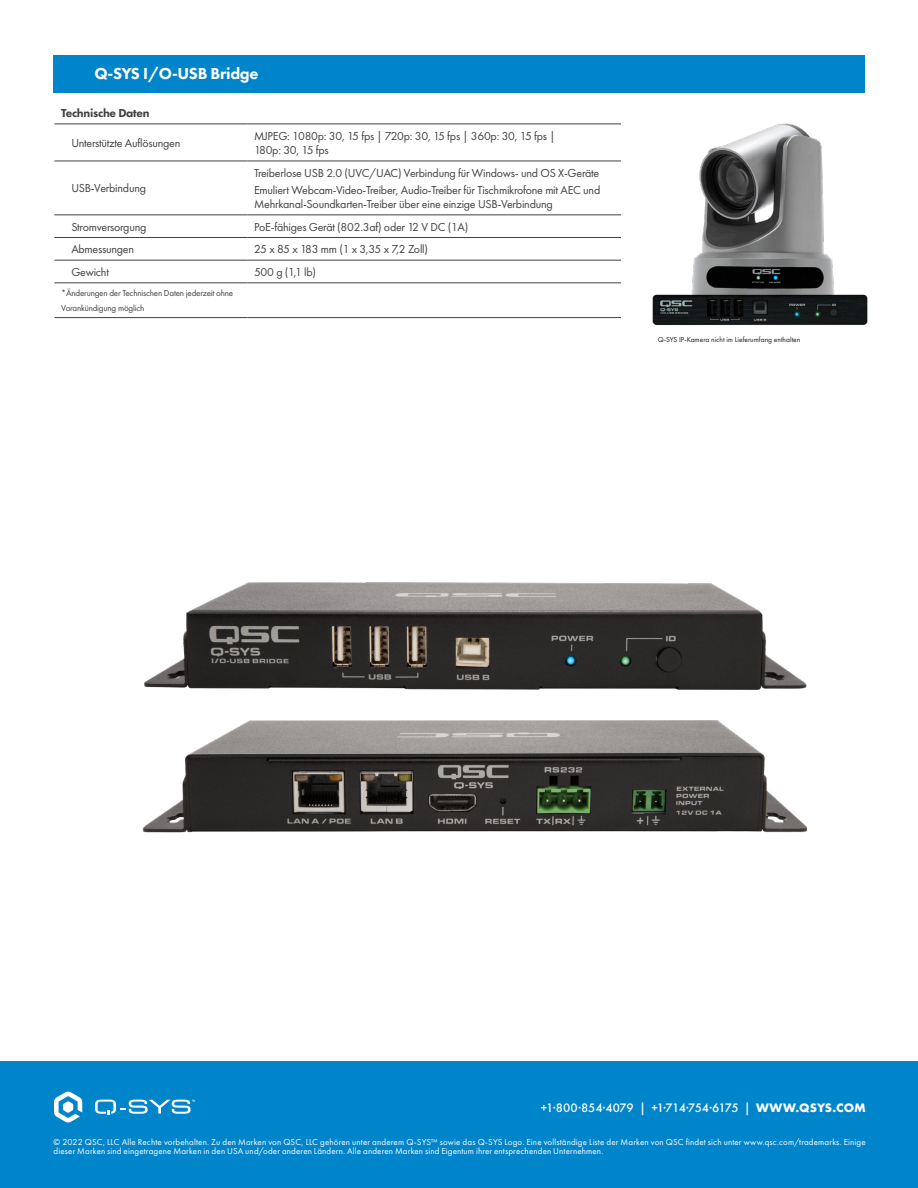
<style>
.page{position:relative;width:918px;height:1188px;background:#fff}
.page>*{position:absolute;margin:0;border:0;box-sizing:border-box;transform-origin:0 0}
.Bullet_Title{font:800 16.5px "Futura PT";letter-spacing:-.02em;color:#fff}
.t1{font:500 12.75px "Futura PT";letter-spacing:-.02em;color:#fff}
.table_specs{font:12px/14.4px "Futura PT";letter-spacing:-.02em;color:#414141}
.table_specs_bold{font:12px/14.4px "Futura PT";letter-spacing:-.02em;color:#414141}
.table_specs-2{font:12px "Futura PT";letter-spacing:-.04em;color:#414141}
.t2{font:800 12px "Futura PT";letter-spacing:-.02em;color:#414141}
.t3{font:9px/9px "Futura PT";letter-spacing:.015em;color:#fff}
.table_specs_bold-2{font:9px/14.4px "Futura PT";letter-spacing:-.02em;color:#414141}
.t4{font:7.5px "Futura PT";color:#231f20}
.s1{font-weight:700}
</style>
<div class="page">
<hr style="left:54px;top:161px;width:193px;height:1px;background:#414141">
<hr style="left:247px;top:161px;width:374px;height:1px;background:#414141">
<hr style="left:54px;top:215px;width:193px;height:1px;background:#414141">
<hr style="left:247px;top:215px;width:374px;height:1px;background:#414141">
<hr style="left:54px;top:237px;width:193px;height:1px;background:#414141">
<hr style="left:247px;top:237px;width:374px;height:1px;background:#414141">
<hr style="left:54px;top:260px;width:193px;height:1px;background:#414141">
<hr style="left:247px;top:260px;width:374px;height:1px;background:#414141">
<hr style="left:54px;top:283px;width:193px;height:1px;background:#414141">
<hr style="left:247px;top:283px;width:374px;height:1px;background:#414141">
<hr style="left:54px;top:317px;width:193px;height:1px;background:#414141">
<hr style="left:247px;top:317px;width:374px;height:1px;background:#414141">
<hr style="left:54px;top:124px;width:193px;height:1px;background:#414141">
<hr style="left:247px;top:124px;width:374px;height:1px;background:#414141">
<div style="left:53px;top:55px;width:812px;height:37px;background:#0084ca"></div>
<img style="left:652px;top:123px;width:216px;height:202px">
<img style="left:144px;top:582px;width:663px;height:108px">
<img style="left:142px;top:720px;width:665px;height:113px">
<div style="left:0;top:1061px;width:918px;height:127px;background:#0084ca"></div>
<svg style="left:54px;top:1091px;width:28px;height:32px"></svg>
<svg style="left:95px;top:1100px;width:100px;height:15px"></svg>
<p class="Bullet_Title" style="left:94px;top:63px;width:165px">Q-SYS I/O-USB Bridge</p>
<p class="t2" style="left:61px;top:106px;width:90px">Technische Daten</p>
<p class="table_specs_bold" style="left:71px;top:136px;width:111px">Unterstützte Auflösungen</p>
<p class="table_specs_bold" style="left:254px;top:129px;width:303px">MJPEG: 1080p: 30, 15 fps | 720p: 30, 15 fps | 360p: 30, 15 fps |<br>180p: 30, 15 fps</p>
<p class="table_specs_bold" style="left:71px;top:181px;width:76px">USB-Verbindung</p>
<p class="table_specs" style="left:254px;top:166px;width:347px">Treiberlose USB 2.0 (UVC/UAC) Verbindung für Windows- und OS X-Geräte</p>
<p class="table_specs" style="left:254px;top:182px;width:348px">Emuliert Webcam-Video-Treiber, Audio-Treiber für Tischmikrofone mit AEC und<br>Mehrkanal-Soundkarten-Treiber über eine einzige USB-Verbindung</p>
<p class="table_specs_bold" style="left:71px;top:220px;width:77px">Stromversorgung</p>
<p class="table_specs" style="left:254px;top:220px;width:216px">PoE-fähiges Gerät (802.3af) oder 12 V DC (1A)</p>
<p class="table_specs" style="left:71px;top:242px;width:64px">Abmessungen</p>
<p class="table_specs-2" style="left:254px;top:242px;width:175px">25 x 85 x 183 mm (1 x 3,35 x 7,2 Zoll)</p>
<p class="table_specs_bold" style="left:71px;top:265px;width:39px">Gewicht</p>
<p class="table_specs" style="left:254px;top:265px;width:63px">500 g (1,1 lb)</p>
<p class="table_specs_bold-2" style="left:61px;top:286px;width:174px">*Änderungen der Technischen Daten jederzeit ohne<br>Vorankündigung möglich</p>
<p class="t4" style="left:658px;top:335px;width:144px">Q-SYS IP-Kamera nicht im Lieferumfang enthalten</p>
<p class="t1" style="left:541px;top:1100px;width:326px">+1·800·854·4079 | +1·714·754·6175 | <span class="s1">WWW.QSYS.COM</span></p>
<p class="t3" style="left:54px;top:1138px;width:814px">© 2022 QSC, LLC Alle Rechte vorbehalten. Zu den Marken von QSC, LLC gehören unter anderem Q-SYS™ sowie das Q-SYS Logo. Eine vollständige Liste der Marken von QSC findet sich unter www.qsc.com/trademarks. Einige dieser Marken sind eingetragene Marken in den USA und/oder anderen Ländern. Alle anderen Marken sind Eigentum ihrer entsprechenden Unternehmen.</p>
</div>
